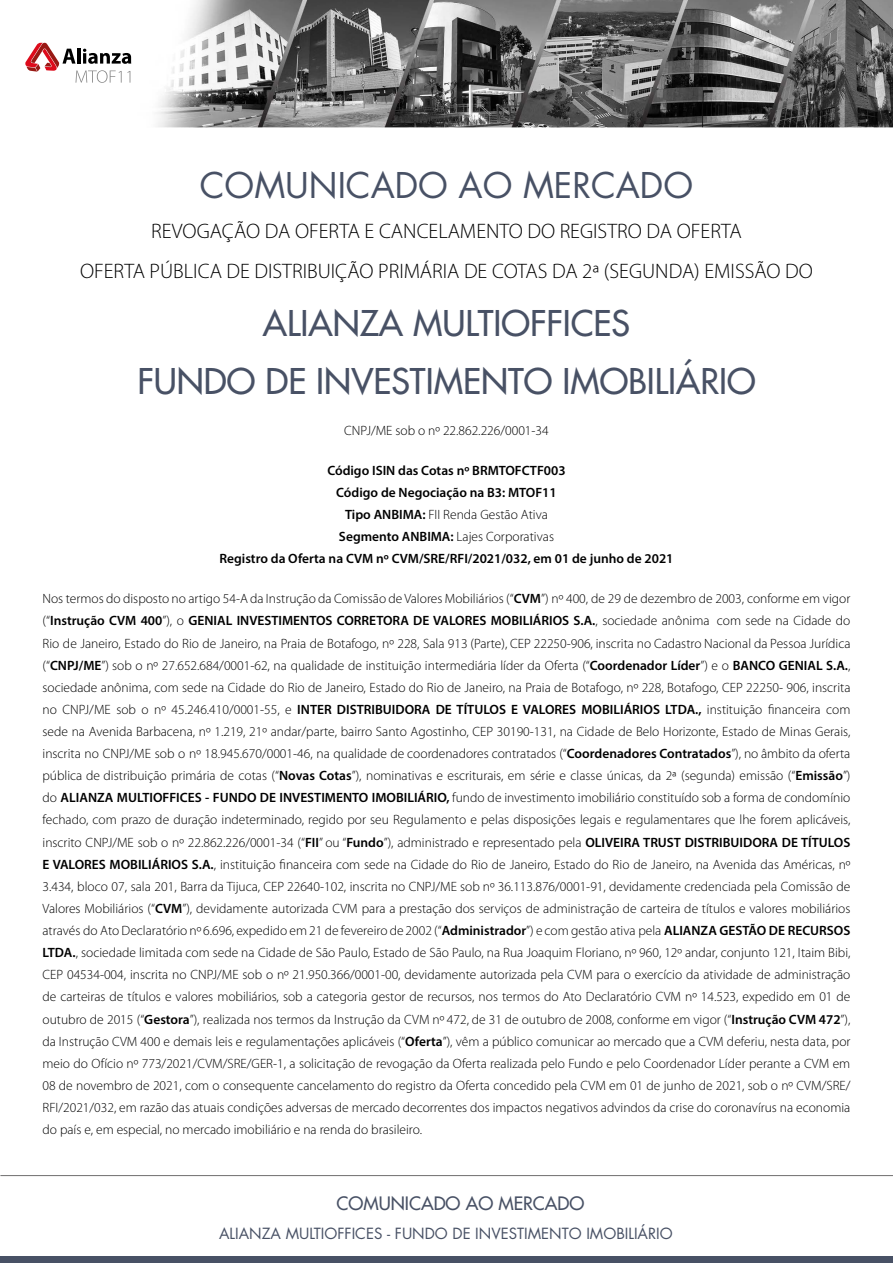
<style>
.page{position:relative;width:893px;height:1263px;background:#fff}
.page>*{position:absolute;margin:0;border:0;box-sizing:border-box;transform-origin:0 0}
.t1{font:34.5px/58.1px "Futura LT";color:#485165;text-align:center}
.t2{font:34.5px "Futura LT";color:#485165}
.t3{font:300 21px/40px "Myriad Pro";color:#000;text-align:center}
.t4{font:18px "Futura LT";color:#485165}
.t5{font:15px "Futura LT";color:#485165}
.t6{font:300 13.5px/22px "Myriad Pro";color:#000;text-align:justify}
.t7{font:600 13.5px/22px "Myriad Pro";color:#000;text-align:center}
.s1{font-weight:300}
.s2{font-weight:600}
</style>
<div class="page">
<img style="left:157px;top:0;width:736px;height:128px">
<svg style="left:25px;top:42px;width:106px;height:41px"></svg>
<hr style="left:0;top:1175px;width:893px;height:1px;background:#706f6f">
<div style="left:0;top:1256px;width:893px;height:7px;background:#485165"></div>
<h1 class="t2" style="left:200px;top:163px;width:495px">COMUNICADO AO MERCADO</h1>
<h2 class="t3" style="left:80px;top:211px;width:734px">REVOGAÇÃO DA OFERTA E CANCELAMENTO DO REGISTRO DA OFERTA<br>OFERTA PÚBLICA DE DISTRIBUIÇÃO PRIMÁRIA DE COTAS DA 2ª (SEGUNDA) EMISSÃO DO</h2>
<h1 class="t1" style="left:137px;top:294px;width:620px">ALIANZA MULTIOFFICES<br>FUNDO DE INVESTIMENTO IMOBILIÁRIO</h1>
<p class="t6" style="left:344px;top:419px;width:206px">CNPJ/ME sob o nº 22.862.226/0001-34</p>
<p class="t7" style="left:220px;top:459px;width:455px">Código ISIN das Cotas nº BRMTOFCTF003<br>Código de Negociação na B3: MTOF11<br>Tipo ANBIMA: <span class="s1">FII Renda Gestão Ativa<br></span>Segmento ANBIMA: <span class="s1">Lajes Corporativas<br></span>Registro da Oferta na CVM nº CVM/SRE/RFI/2021/032, em 01 de junho de 2021</p>
<p class="t6" style="left:43px;top:588px;width:809px">Nos termos do disposto no artigo 54-A da Instrução da Comissão de Valores Mobiliários (“<span class="s2">CVM</span>”) nº 400, de 29 de dezembro de 2003, conforme em vigor (“<span class="s2">Instrução CVM 400</span>”), o <span class="s2">GENIAL INVESTIMENTOS CORRETORA DE VALORES MOBILIÁRIOS S.A.</span>, sociedade anônima com sede na Cidade do Rio de Janeiro, Estado do Rio de Janeiro, na Praia de Botafogo, nº 228, Sala 913 (Parte), CEP 22250-906, inscrita no Cadastro Nacional da Pessoa Jurídica (“<span class="s2">CNPJ/ME</span>”) sob o nº 27.652.684/0001-62, na qualidade de instituição intermediária líder da Oferta (“<span class="s2">Coordenador Líder</span>”) e o <span class="s2">BANCO GENIAL S.A.</span>, sociedade anônima, com sede na Cidade do Rio de Janeiro, Estado do Rio de Janeiro, na Praia de Botafogo, nº 228, Botafogo, CEP 22250- 906, inscrita no CNPJ/ME sob o nº 45.246.410/0001-55, e <span class="s2">INTER DISTRIBUIDORA DE TÍTULOS E VALORES MOBILIÁRIOS LTDA.,</span> instituição financeira com sede na Avenida Barbacena, nº 1.219, 21º andar/parte, bairro Santo Agostinho, CEP 30190-131, na Cidade de Belo Horizonte, Estado de Minas Gerais, inscrita no CNPJ/ME sob o nº 18.945.670/0001-46, na qualidade de coordenadores contratados (“<span class="s2">Coordenadores Contratados</span>”), no âmbito da oferta pública de distribuição primária de cotas (“<span class="s2">Novas Cotas</span>”), nominativas e escriturais, em série e classe únicas, da 2ª (segunda) emissão (“<span class="s2">Emissão</span>”) do <span class="s2">ALIANZA MULTIOFFICES - FUNDO DE INVESTIMENTO IMOBILIÁRIO,</span> fundo de investimento imobiliário constituído sob a forma de condomínio fechado, com prazo de duração indeterminado, regido por seu Regulamento e pelas disposições legais e regulamentares que lhe forem aplicáveis, inscrito CNPJ/ME sob o nº 22.862.226/0001-34 (“<span class="s2">FII</span>” ou “<span class="s2">Fundo</span>”), administrado e representado pela <span class="s2">OLIVEIRA TRUST DISTRIBUIDORA DE TÍTULOS E VALORES MOBILIÁRIOS S.A.</span>, instituição financeira com sede na Cidade do Rio de Janeiro, Estado do Rio de Janeiro, na Avenida das Américas, nº 3.434, bloco 07, sala 201, Barra da Tijuca, CEP 22640-102, inscrita no CNPJ/ME sob nº 36.113.876/0001-91, devidamente credenciada pela Comissão de Valores Mobiliários (“<span class="s2">CVM</span>”), devidamente autorizada CVM para a prestação dos serviços de administração de carteira de títulos e valores mobiliários através do Ato Declaratório nº 6.696, expedido em 21 de fevereiro de 2002 (“<span class="s2">Administrador</span>”) e com gestão ativa pela <span class="s2">ALIANZA GESTÃO DE RECURSOS LTDA.</span>, sociedade limitada com sede na Cidade de São Paulo, Estado de São Paulo, na Rua Joaquim Floriano, nº 960, 12º andar, conjunto 121, Itaim Bibi, CEP 04534-004, inscrita no CNPJ/ME sob o nº 21.950.366/0001-00, devidamente autorizada pela CVM para o exercício da atividade de administração de carteiras de títulos e valores mobiliários, sob a categoria gestor de recursos, nos termos do Ato Declaratório CVM nº 14.523, expedido em 01 de outubro de 2015 (“<span class="s2">Gestora</span>”), realizada nos termos da Instrução da CVM nº 472, de 31 de outubro de 2008, conforme em vigor (“<span class="s2">Instrução CVM 472</span>”), da Instrução CVM 400 e demais leis e regulamentações aplicáveis (“<span class="s2">Oferta</span>”), vêm a público comunicar ao mercado que a CVM deferiu, nesta data, por meio do Ofício nº 773/2021/CVM/SRE/GER-1, a solicitação de revogação da Oferta realizada pelo Fundo e pelo Coordenador Líder perante a CVM em 08 de novembro de 2021, com o consequente cancelamento do registro da Oferta concedido pela CVM em 01 de junho de 2021, sob o nº CVM/SRE/ RFI/2021/032, em razão das atuais condições adversas de mercado decorrentes dos impactos negativos advindos da crise do coronavírus na economia do país e, em especial, no mercado imobiliário e na renda do brasileiro.</p>
<h3 class="t4" style="left:337px;top:1191px;width:249px">COMUNICADO AO MERCADO</h3>
<p class="t5" style="left:219px;top:1224px;width:455px">ALIANZA MULTIOFFICES - FUNDO DE INVESTIMENTO IMOBILIÁRIO</p>
</div>
